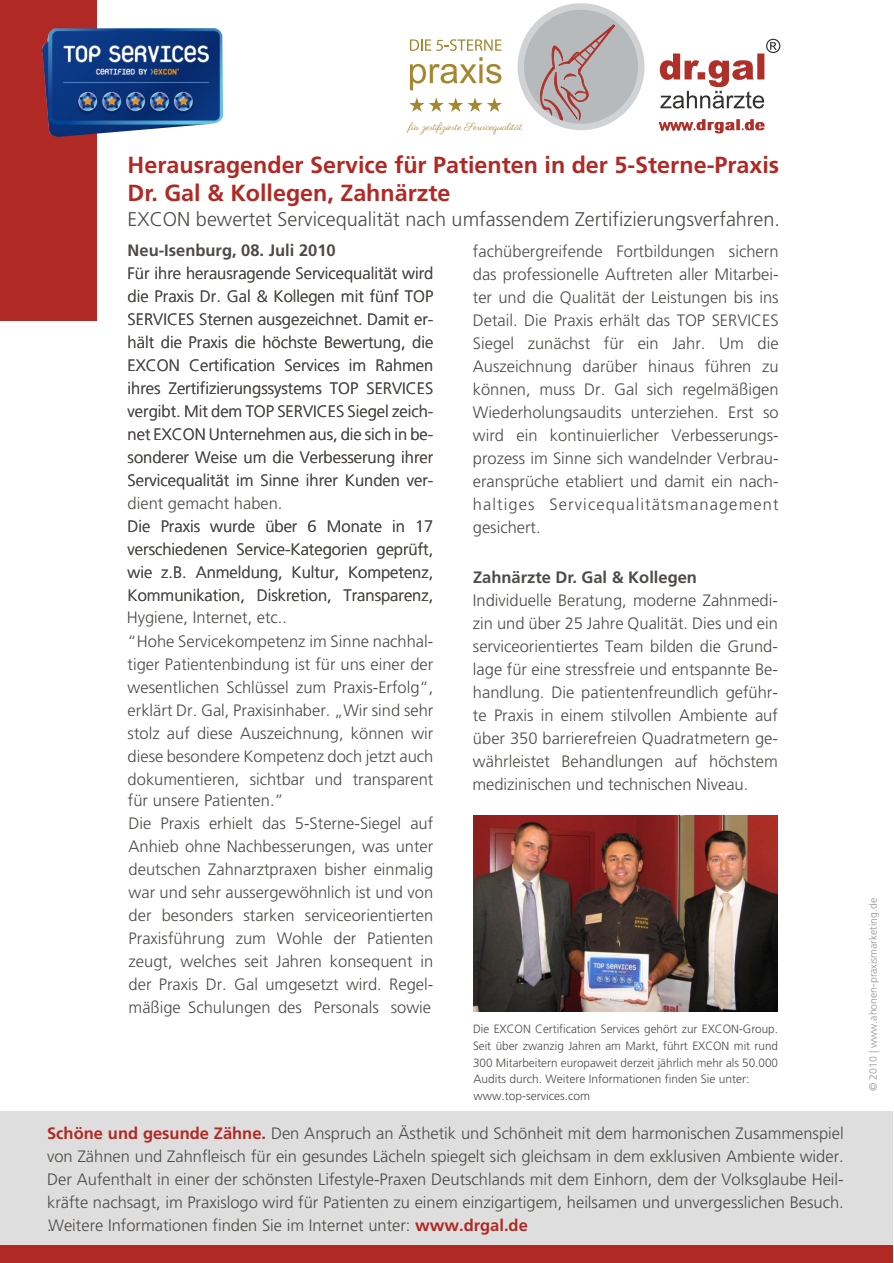
<style>
.page{position:relative;width:894px;height:1263px;background:#fff}
.page>*{position:absolute;margin:0;border:0;box-sizing:border-box;transform-origin:0 0}
.t1{font:300 23.25px/27.6px "Frutiger LT45";color:#b02924}
.t2{font:300 19.8px "Frutiger LT45";color:#4d4a47}
.t3{font:300 16.5px/23px "Frutiger LT45";color:#4d4a47;text-align:justify}
.t4{font:300 16.5px "Frutiger LT45";color:#4d4a47}
.t5{font:300 12px/16.6px "Frutiger LT45";color:#4d4a47;text-align:justify}
.t6{font:300 10.5px "Frutiger LT45";color:#969494}
.t7{font:10.5px "Parisienne";color:#a6862f}
.s1{color:#b02924}
</style>
<div class="page">
<img style="left:473px;top:816px;width:305px;height:195px">
<div style="left:0;top:0;width:97px;height:320px;background:#b02924"></div>
<img style="left:42px;top:28px;width:181px;height:109px">
<div style="left:0;top:1111px;width:893px;height:138px;background:#dedede"></div>
<div style="left:0;top:1246px;width:893px;height:17px;background:#b02924"></div>
<svg style="left:410px;top:57px;width:91px;height:33px"></svg>
<svg style="left:518px;top:3px;width:127px;height:127px"></svg>
<svg style="left:660px;top:39px;width:120px;height:70px"></svg>
<svg style="left:409px;top:97px;width:93px;height:15px"></svg>
<svg style="left:410px;top:39px;width:92px;height:12px"></svg>
<svg style="left:658px;top:119px;width:107px;height:15px"></svg>
<p class="t7" style="left:409px;top:120px;width:115px">für zertifizierte Servicequalität</p>
<h1 class="t1" style="left:128px;top:153px;width:653px">Herausragender Service für Patienten in der 5-Sterne-Praxis<br>Dr. Gal &amp; Kollegen, Zahnärzte</h1>
<p class="t2" style="left:128px;top:211px;width:654px">EXCON bewertet Servicequalität nach umfassendem Zertifizierungsverfahren.</p>
<p class="t4" style="left:128px;top:244px;width:210px">Neu-Isenburg, 08. Juli 2010</p>
<p class="t3" style="left:128px;top:263px;width:307px">Für ihre herausragende Servicequalität wird die Praxis Dr. Gal &amp; Kollegen mit fünf TOP SERVICES Sternen ausgezeichnet. Damit er&shy;hält die Praxis die höchste Bewertung, die EXCON Certification Services im Rahmen ihres Zertifizierungssystems TOP SERVICES vergibt. Mit dem TOP SERVICES Siegel zeich&shy;net EXCON Unternehmen aus, die sich in be&shy;sonderer Weise um die Verbesserung ihrer Servicequalität im Sinne ihrer Kunden ver-</p>
<p class="t3" style="left:128px;top:516px;width:307px">Die Praxis wurde über 6 Monate in 17 verschiedenen Service-Kategorien geprüft, wie z.B. Anmeldung, Kultur, Kompetenz, Kommunikation, Diskretion, Transparenz,</p>
<p class="t3" style="left:128px;top:493px;width:156px">dient gemacht haben.</p>
<p class="t3" style="left:127px;top:607px;width:162px">Hygiene, Internet, etc..</p>
<p class="t3" style="left:128px;top:631px;width:307px">“Hohe Servicekompetenz im Sinne nachhal&shy;tiger Patientenbindung ist für uns einer der wesentlichen Schlüssel zum Praxis-Erfolg“, erklärt Dr. Gal, Praxisinhaber. „Wir sind sehr stolz auf diese Auszeichnung, können wir diese besondere Kompetenz doch jetzt auch dokumentieren, sichtbar und transparent</p>
<p class="t3" style="left:128px;top:790px;width:157px">für unsere Patienten.”</p>
<p class="t3" style="left:129px;top:813px;width:306px">Die Praxis erhielt das 5-Sterne-Siegel auf Anhieb ohne Nachbesserungen, was unter deutschen Zahnarztpraxen bisher einmalig war und sehr aussergewöhnlich ist und von der besonders starken serviceorientierten Praxisführung zum Wohle der Patienten zeugt, welches seit Jahren konsequent in der Praxis Dr. Gal umgesetzt wird. Regel&shy;mäßige Schulungen des Personals sowie</p>
<p class="t3" style="left:473px;top:241px;width:307px">fachübergreifende Fortbildungen sichern das professionelle Auftreten aller Mitarbei&shy;ter und die Qualität der Leistungen bis ins Detail. Die Praxis erhält das TOP SERVICES Siegel zunächst für ein Jahr. Um die Auszeichnung darüber hinaus führen zu können, muss Dr. Gal sich regelmäßigen Wiederholungsaudits unterziehen. Erst so wird ein kontinuierlicher Verbesserungs&shy;prozess im Sinne sich wandelnder Verbrau&shy;eransprüche etabliert und damit ein nach&shy;haltiges Servicequalitätsmanagement gesichert.</p>
<p class="t4" style="left:473px;top:571px;width:226px">Zahnärzte Dr. Gal &amp; Kollegen</p>
<p class="t3" style="left:473px;top:590px;width:306px">Individuelle Beratung, moderne Zahnmedi&shy;zin und über 25 Jahre Qualität. Dies und ein serviceorientiertes Team bilden die Grund&shy;lage für eine stressfreie und entspannte Be&shy;handlung. Die patientenfreundlich geführ&shy;te Praxis in einem stilvollen Ambiente auf über 350 barrierefreien Quadratmetern ge&shy;währleistet Behandlungen auf höchstem</p>
<p class="t3" style="left:472px;top:774px;width:277px">medizinischen und technischen Niveau.</p>
<p class="t5" style="left:473px;top:1022px;width:307px">Die EXCON Certification Services gehört zur EXCON-Group.<br>Seit über zwanzig Jahren am Markt, führt EXCON mit rund 300 Mitarbeitern europaweit derzeit jährlich mehr als 50.000</p>
<p class="t5" style="left:473px;top:1072px;width:278px">Audits durch. Weitere Informationen finden Sie unter:</p>
<p class="t5" style="left:473px;top:1089px;width:118px">www.top-services.com</p>
<p class="t3" style="left:47px;top:1123px;width:798px"><span class="s1">Schöne und gesunde Zähne.</span> Den Anspruch an Ästhetik und Schönheit mit dem harmonischen Zusammenspiel von Zähnen und Zahnfleisch für ein gesundes Lächeln spiegelt sich gleichsam in dem exklusiven Ambiente wider.<br>Der Aufenthalt in einer der schönsten Lifestyle-Praxen Deutschlands mit dem Einhorn, dem der Volksglaube Heil&shy;kräfte nachsagt, im Praxislogo wird für Patienten zu einem einzigartigem, heilsamen und unvergesslichen Besuch. .Weitere Informationen finden Sie im Internet unter: <span class="s1">www.drgal.de</span></p>
<p class="t6" style="left:869px;top:1091px;width:194px;rotate:-90deg">© 2010 | www.ahonen-praxismarketing.de</p>
</div>
